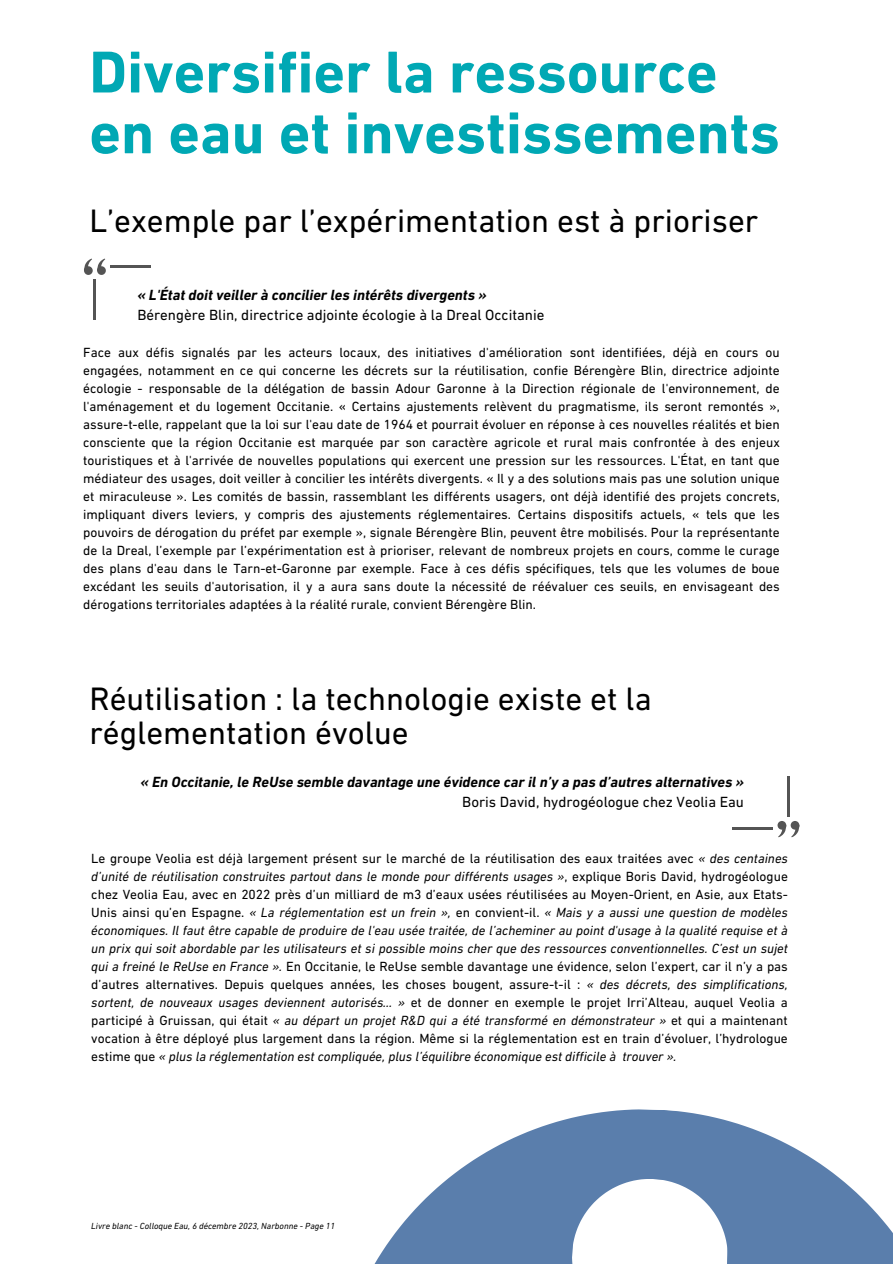
<style>
.page{position:relative;width:893px;height:1264px;background:#fff}
.page>*{position:absolute;margin:0;border:0;box-sizing:border-box;transform-origin:0 0}
.t1{font:700 60px/60.8px "DIN Next LT Pro";color:#00a8b4}
.t2{font:33px/33.8px "DIN Next LT Pro";color:#000}
.t3{font:italic 700 15px "DIN Next LT Pro";color:#000}
.t4{font:15px "DIN Next LT Pro";color:#000}
.t5{font:13.5px/18px "DIN Next LT Pro";color:#000;text-align:justify}
.t6{font:italic 9px "DIN Next LT Pro";color:#000}
.s1{font-style:italic}
</style>
<div class="page">
<svg style="left:777px;top:822px;width:23px;height:15px"></svg>
<hr style="left:787px;top:776px;width:2px;height:40px;background:#545454">
<hr style="left:732px;top:827px;width:40px;height:3px;background:#545454">
<svg style="left:97px;top:266px;width:9px;height:9px"></svg>
<svg style="left:84px;top:266px;width:9px;height:9px"></svg>
<svg style="left:84px;top:258px;width:21px;height:15px"></svg>
<hr style="left:94px;top:279px;width:2px;height:41px;background:#545454">
<hr style="left:110px;top:266px;width:41px;height:2px;background:#545454">
<svg style="left:375px;top:1109px;width:462px;height:154px;fill:#5a7eac"></svg>
<svg style="left:569px;top:1176px;width:323px;height:87px"></svg>
<h1 class="t1" style="left:89px;top:47px;width:692px">Diversifier la ressource en eau et investissements</h1>
<h2 class="t2" style="left:89px;top:207px;width:670px">L’exemple par l’expérimentation est à prioriser</h2>
<p class="t3" style="left:137px;top:289px;width:351px">« L'État doit veiller à concilier les intérêts divergents »</p>
<p class="t4" style="left:137px;top:309px;width:408px">Bérengère Blin, directrice adjointe écologie à la Dreal Occitanie</p>
<p class="t5" style="left:83px;top:345px;width:698px">Face aux défis signalés par les acteurs locaux, des initiatives d'amélioration sont identifiées, déjà en cours ou engagées, notamment en ce qui concerne les décrets sur la réutilisation, confie Bérengère Blin, directrice adjointe écologie - responsable de la délégation de bassin Adour Garonne à la Direction régionale de l'environnement, de l'aménagement et du logement Occitanie. « Certains ajustements relèvent du pragmatisme, ils seront remontés », assure-t-elle, rappelant que la loi sur l'eau date de 1964 et pourrait évoluer en réponse à ces nouvelles réalités et bien consciente que la région Occitanie est marquée par son caractère agricole et rural mais confrontée à des enjeux touristiques et à l'arrivée de nouvelles populations qui exercent une pression sur les ressources. L'État, en tant que médiateur des usages, doit veiller à concilier les intérêts divergents. « Il y a des solutions mais pas une solution unique et miraculeuse ». Les comités de bassin, rassemblant les différents usagers, ont déjà identifié des projets concrets, impliquant divers leviers, y compris des ajustements réglementaires. Certains dispositifs actuels, « tels que les pouvoirs de dérogation du préfet par exemple », signale Bérengère Blin, peuvent être mobilisés. Pour la représentante de la Dreal, l’exemple par l’expérimentation est à prioriser, relevant de nombreux projets en cours, comme le curage des plans d'eau dans le Tarn-et-Garonne par exemple. Face à ces défis spécifiques, tels que les volumes de boue excédant les seuils d'autorisation, il y a aura sans doute la nécessité de réévaluer ces seuils, en envisageant des dérogations territoriales adaptées à la réalité rurale, convient Bérengère Blin.</p>
<h2 class="t2" style="left:89px;top:685px;width:564px">Réutilisation : la technologie existe et la réglementation évolue</h2>
<p class="t3" style="left:140px;top:775px;width:605px">« En Occitanie, le ReUse semble davantage une évidence car il n’y a pas d’autres alternatives »</p>
<p class="t4" style="left:462px;top:796px;width:283px">Boris David, hydrogéologue chez Veolia Eau</p>
<p class="t5" style="left:91px;top:850px;width:698px">Le groupe Veolia est déjà largement présent sur le marché de la réutilisation des eaux traitées avec <span class="s1">« des centaines d’unité de réutilisation construites partout dans le monde pour différents usages »</span>, explique Boris David, hydrogéologue chez Veolia Eau, avec en 2022 près d’un milliard de m3 d’eaux usées réutilisées au Moyen-Orient, en Asie, aux Etats-Unis ainsi qu’en Espagne. <span class="s1">« La réglementation est un frein »,</span> en convient-il. <span class="s1">« Mais y a aussi une question de modèles économiques. Il faut être capable de produire de l'eau usée traitée, de l’acheminer au point d'usage à la qualité requise et à un prix qui soit abordable par les utilisateurs et si possible moins cher que des ressources conventionnelles. C’est un sujet qui a freiné le ReUse en France ».</span> En Occitanie, le ReUse semble davantage une évidence, selon l’expert, car il n’y a pas d’autres alternatives. Depuis quelques années, les choses bougent, assure-t-il : <span class="s1">« des décrets, des simplifications, sortent, de nouveaux usages deviennent autorisés… »</span> et de donner en exemple le projet Irri’Alteau, auquel Veolia a participé à Gruissan, qui était <span class="s1">« au départ un projet R&amp;D qui a été transformé en démonstrateur »</span> et qui a maintenant vocation à être déployé plus largement dans la région. Même si la réglementation est en train d’évoluer, l’hydrologue estime que <span class="s1">« plus la réglementation est compliquée, plus l’équilibre économique est difficile à trouver ».</span></p>
<p class="t6" style="left:91px;top:1222px;width:245px">Livre blanc - Colloque Eau, 6 décembre 2023, Narbonne - Page 11</p>
</div>
